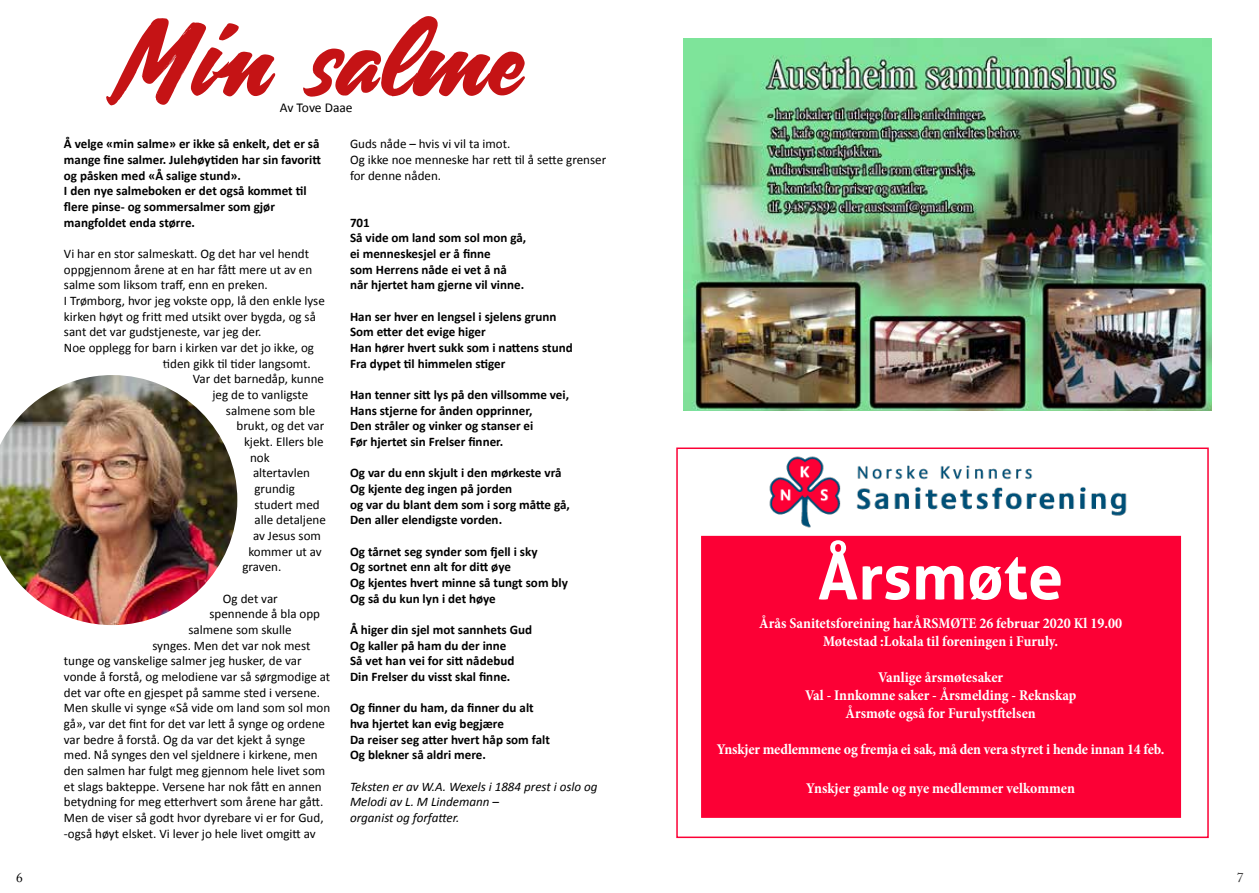
<style>
.page{position:relative;width:1259px;height:893px;background:#fff}
.page>*{position:absolute;margin:0;border:0;box-sizing:border-box;transform-origin:0 0}
.t1{font:105px "Carosello";color:#c51315}
.t2{font:700 63px "Aller";color:#fff}
.t3{font:700 condensed 15px/18px "Minion Pro";letter-spacing:-.005em;color:#fff;text-align:center}
.t4{font:13.5px "Calibri";letter-spacing:-.005em;color:#000}
.t5{font:13.5px "Adobe Caslon Pro";color:#000}
.t6{font:13.05px/15.6px "Calibri";color:#000}
.t7{font:700 13.05px/15.6px "Calibri";color:#000}
.t8{font:italic 13.05px/15.6px "Calibri";color:#000}
</style>
<div class="page">
<img style="left:0;top:375px;width:237px;height:250px">
<img style="left:683px;top:38px;width:528px;height:372px">
<div style="left:676px;top:447px;width:532px;height:391px;background:#fff;border:2px solid #fc0035"></div>
<img style="left:752px;top:447px;width:391px;height:89px">
<div style="left:701px;top:536px;width:480px;height:282px;background:#fc0035;border:2px solid #fc0035"></div>
<h1 class="t1" style="left:121px;top:7px;width:403px">Min salme</h1>
<p class="t4" style="left:280px;top:99px;width:74px">Av Tove Daae</p>
<p class="t7" style="left:64px;top:136px;width:258px">Å velge «min salme» er ikke så enkelt, det er så mange fine salmer. Julehøytiden har sin favoritt og påsken med «Å salige stund».<br>I den nye salmeboken er det også kommet til flere pinse- og sommersalmer som gjør mangfoldet enda større.</p>
<p class="t6" style="left:64px;top:246px;width:247px">Vi har en stor salmeskatt. Og det har vel hendt</p>
<p class="t6" style="left:64px;top:262px;width:250px">oppgjennom årene at en har fått mere ut av en</p>
<p class="t6" style="left:64px;top:277px;width:205px">salme som liksom traff, enn en preken.</p>
<p class="t6" style="left:64px;top:293px;width:262px">I Trømborg, hvor jeg vokste opp, lå den enkle lyse</p>
<p class="t6" style="left:64px;top:309px;width:253px">kirken høyt og fritt med utsikt over bygda, og så</p>
<p class="t6" style="left:64px;top:324px;width:199px">sant det var gudstjeneste, var jeg der.</p>
<p class="t6" style="left:64px;top:340px;width:252px">Noe opplegg for barn i kirken var det jo ikke, og</p>
<p class="t6" style="left:163px;top:356px;width:149px">tiden gikk til tider langsomt.</p>
<p class="t6" style="left:193px;top:371px;width:133px">Var det barnedåp, kunne</p>
<p class="t6" style="left:212px;top:387px;width:97px">jeg de to vanligste</p>
<p class="t6" style="left:226px;top:403px;width:91px">salmene som ble</p>
<p class="t6" style="left:236px;top:418px;width:89px">brukt, og det var</p>
<p class="t6" style="left:244px;top:434px;width:81px">kjekt. Ellers ble</p>
<p class="t6" style="left:250px;top:450px;width:21px">nok</p>
<p class="t6" style="left:253px;top:465px;width:59px">altertavlen</p>
<p class="t6" style="left:254px;top:481px;width:42px">grundig</p>
<p class="t6" style="left:254px;top:497px;width:67px">studert med</p>
<p class="t6" style="left:254px;top:512px;width:73px">alle detaljene</p>
<p class="t6" style="left:253px;top:528px;width:69px">av Jesus som</p>
<p class="t6" style="left:248px;top:543px;width:75px">kommer ut av</p>
<p class="t6" style="left:242px;top:559px;width:40px">graven.</p>
<p class="t6" style="left:223px;top:590px;width:56px">Og det var</p>
<p class="t6" style="left:209px;top:606px;width:112px">spennende å bla opp</p>
<p class="t6" style="left:188px;top:622px;width:105px">salmene som skulle</p>
<p class="t6" style="left:152px;top:637px;width:159px">synges. Men det var nok mest</p>
<p class="t6" style="left:64px;top:653px;width:239px">tunge og vanskelige salmer jeg husker, de var</p>
<p class="t6" style="left:64px;top:669px;width:268px">vonde å forstå, og melodiene var så sørgmodige at</p>
<p class="t6" style="left:64px;top:684px;width:257px">det var ofte en gjespet på samme sted i versene.</p>
<p class="t6" style="left:64px;top:700px;width:268px">Men skulle vi synge «Så vide om land som sol mon</p>
<p class="t6" style="left:64px;top:716px;width:263px">gå», var det fint for det var lett å synge og ordene</p>
<p class="t6" style="left:64px;top:731px;width:243px">var bedre å forstå. Og da var det kjekt å synge</p>
<p class="t6" style="left:64px;top:747px;width:255px">med. Nå synges den vel sjeldnere i kirkene, men</p>
<p class="t6" style="left:64px;top:763px;width:263px">den salmen har fulgt meg gjennom hele livet som</p>
<p class="t6" style="left:64px;top:778px;width:259px">et slags bakteppe. Versene har nok fått en annen</p>
<p class="t6" style="left:64px;top:794px;width:261px">betydning for meg etterhvert som årene har gått.</p>
<p class="t6" style="left:64px;top:810px;width:261px">Men de viser så godt hvor dyrebare vi er for Gud,</p>
<p class="t6" style="left:64px;top:825px;width:253px">-også høyt elsket. Vi lever jo hele livet omgitt av</p>
<p class="t6" style="left:350px;top:136px;width:258px">Guds nåde – hvis vi vil ta imot.<br>Og ikke noe menneske har rett til å sette grenser for denne nåden.</p>
<p class="t7" style="left:350px;top:214px;width:178px">701<br>Så vide om land som sol mon gå, ei menneskesjel er å finne<br>som Herrens nåde ei vet å nå når hjertet ham gjerne vil vinne.</p>
<p class="t7" style="left:350px;top:308px;width:224px">Han ser hver en lengsel i sjelens grunn<br>Som etter det evige higer<br>Han hører hvert sukk som i nattens stund<br>Fra dypet til himmelen stiger</p>
<p class="t7" style="left:350px;top:386px;width:221px">Han tenner sitt lys på den villsomme vei, Hans stjerne for ånden opprinner,<br>Den stråler og vinker og stanser ei<br>Før hjertet sin Frelser finner.</p>
<p class="t7" style="left:350px;top:465px;width:221px">Og var du enn skjult i den mørkeste vrå<br>Og kjente deg ingen på jorden<br>og var du blant dem som i sorg måtte gå,<br>Den aller elendigste vorden.</p>
<p class="t7" style="left:350px;top:543px;width:219px">Og tårnet seg synder som fjell i sky<br>Og sortnet enn alt for ditt øye<br>Og kjentes hvert minne så tungt som bly<br>Og så du kun lyn i det høye</p>
<p class="t7" style="left:350px;top:621px;width:183px">Å higer din sjel mot sannhets Gud<br>Og kaller på ham du der inne<br>Så vet han vei for sitt nådebud<br>Din Frelser du visst skal finne.</p>
<p class="t7" style="left:350px;top:700px;width:201px">Og finner du ham, da finner du alt hva hjertet kan evig begjære<br>Da reiser seg atter hvert håp som falt<br>Og blekner så aldri mere.</p>
<p class="t8" style="left:350px;top:778px;width:249px">Teksten er av W.A. Wexels i 1884 prest i oslo og<br>Melodi av L. M Lindemann –<br>organist og forfatter.</p>
<h2 class="t2" style="left:818px;top:538px;width:247px">Årsmøte</h2>
<p class="t3" style="left:759px;top:614px;width:364px">Årås Sanitetsforeining harÅRSMØTE 26 februar 2020 Kl 19.00<br>Møtestad :Lokala til foreningen i Furuly.</p>
<p class="t3" style="left:805px;top:668px;width:273px">Vanlige årsmøtesaker<br>Val - Innkomne saker - Årsmelding - Reknskap<br>Årsmøte også for Furulystftelsen</p>
<p class="t3" style="left:717px;top:740px;width:449px">Ynskjer medlemmene og fremja ei sak, må den vera styret i hende innan 14 feb.</p>
<p class="t3" style="left:806px;top:779px;width:270px">Ynskjer gamle og nye medlemmer velkommen</p>
<p class="t5" style="left:16px;top:869px;width:8px">6</p>
<p class="t5" style="left:1236px;top:869px;width:8px">7</p>
</div>
